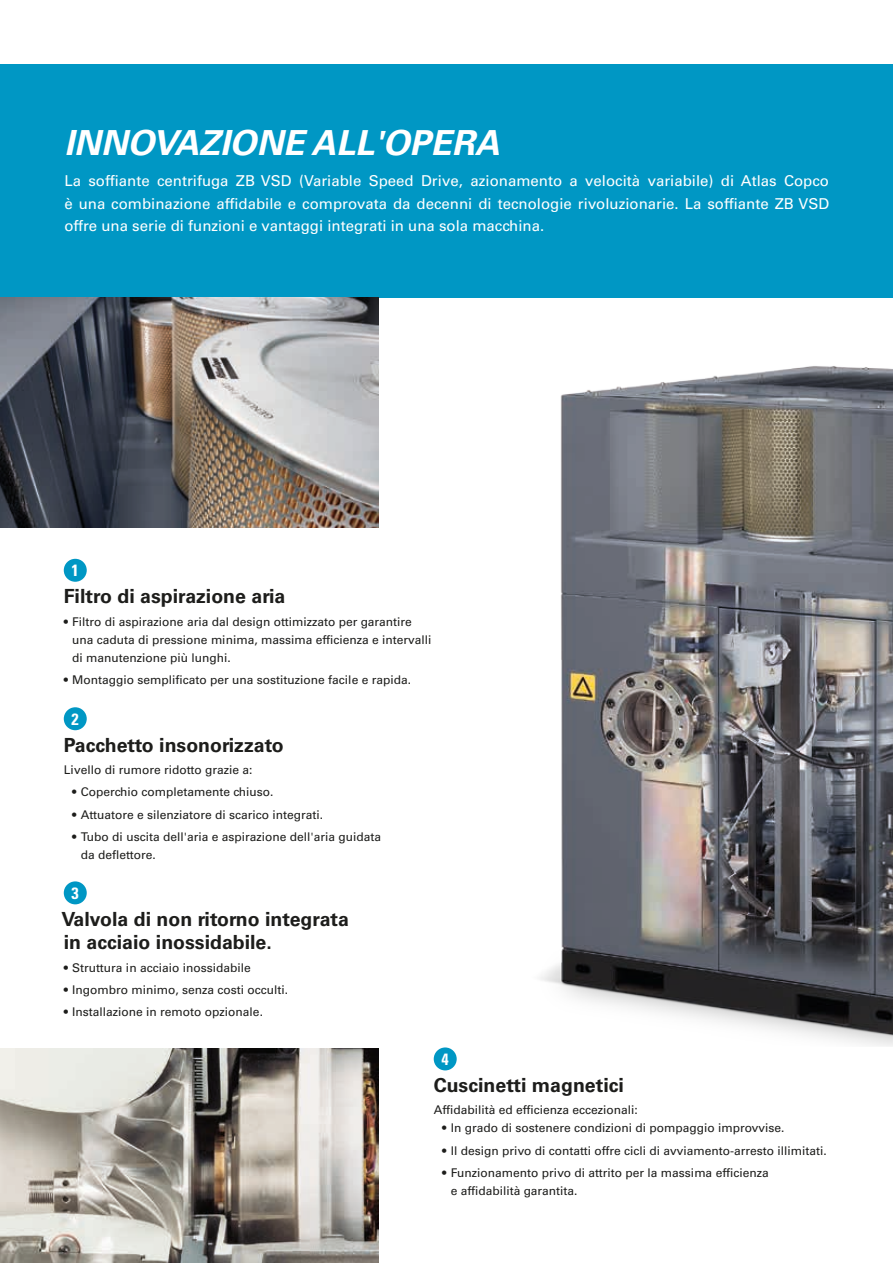
<style>
.page{position:relative;width:893px;height:1263px;background:#fff}
.page>*{position:absolute;margin:0;border:0;box-sizing:border-box;transform-origin:0 0}
.t1{font:italic 700 34.5px "Univers LT Std";color:#fff}
.t2{font:700 19.5px/23.4px "Univers LT Std";color:#1d1d1b}
.t3{font:700 condensed 16.35px "Univers LT Std";color:#fff}
.t4{font:15px/22.5px "Univers LT Std";color:#fff;text-align:justify}
.t5{font:12px/18px "Univers LT Std";color:#1d1d1b}
</style>
<div class="page">
<div style="left:0;top:64px;width:893px;height:234px;background:#0097c4"></div>
<img style="left:0;top:1048px;width:378px;height:215px">
<div style="left:434px;top:1047px;width:23px;height:23px;background:#0097c4;border-radius:50%"></div>
<div style="left:64px;top:559px;width:23px;height:23px;background:#0097c4;border-radius:50%"></div>
<div style="left:64px;top:707px;width:23px;height:23px;background:#0097c4;border-radius:50%"></div>
<div style="left:64px;top:881px;width:23px;height:23px;background:#0097c4;border-radius:50%"></div>
<img style="left:540px;top:366px;width:353px;height:680px">
<img style="left:0;top:298px;width:378px;height:229px">
<h1 class="t1" style="left:64px;top:123px;width:437px">INNOVAZIONE ALL'OPERA</h1>
<p class="t4" style="left:64px;top:170px;width:766px">La soffiante centrifuga ZB VSD (Variable Speed Drive, azionamento a velocità variabile) di Atlas Copco è una combinazione affidabile e comprovata da decenni di tecnologie rivoluzionarie. La soffiante ZB VSD offre una serie di funzioni e vantaggi integrati in una sola macchina.</p>
<h3 class="t3" style="left:72px;top:560px;width:9px">1</h3>
<h2 class="t2" style="left:64px;top:585px;width:223px">Filtro di aspirazione aria</h2>
<p class="t5" style="left:72px;top:612px;width:361px;text-indent:-9px">• Filtro di aspirazione aria dal design ottimizzato per garantire una caduta di pressione minima, massima efficienza e intervalli di manutenzione più lunghi.</p>
<p class="t5" style="left:64px;top:671px;width:349px">• Montaggio semplificato per una sostituzione facile e rapida.</p>
<h3 class="t3" style="left:72px;top:709px;width:9px">2</h3>
<h2 class="t2" style="left:64px;top:733px;width:221px">Pacchetto insonorizzato</h2>
<p class="t5" style="left:64px;top:761px;width:190px">Livello di rumore ridotto grazie a:</p>
<p class="t5" style="left:72px;top:783px;width:203px">• Coperchio completamente chiuso.</p>
<p class="t5" style="left:72px;top:805px;width:252px">• Attuatore e silenziatore di scarico integrati.</p>
<p class="t5" style="left:81px;top:828px;width:302px;text-indent:-9px">• Tubo di uscita dell'aria e aspirazione dell'aria guidata da deflettore.</p>
<h3 class="t3" style="left:72px;top:883px;width:9px">3</h3>
<h2 class="t2" style="left:61px;top:908px;width:289px">Valvola di non ritorno integrata in acciaio inossidabile.</h2>
<p class="t5" style="left:64px;top:958px;width:188px">• Struttura in acciaio inossidabile</p>
<p class="t5" style="left:64px;top:981px;width:226px">• Ingombro minimo, senza costi occulti.</p>
<p class="t5" style="left:64px;top:1003px;width:201px">• Installazione in remoto opzionale.</p>
<h3 class="t3" style="left:442px;top:1049px;width:9px">4</h3>
<h2 class="t2" style="left:434px;top:1074px;width:192px">Cuscinetti magnetici</h2>
<p class="t5" style="left:434px;top:1101px;width:206px">Affidabilità ed efficienza eccezionali:</p>
<p class="t5" style="left:442px;top:1119px;width:344px">• In grado di sostenere condizioni di pompaggio improvvise.</p>
<p class="t5" style="left:442px;top:1141px;width:386px">• Il design privo di contatti offre cicli di avviamento-arresto illimitati.</p>
<p class="t5" style="left:451px;top:1164px;width:319px;text-indent:-9px">• Funzionamento privo di attrito per la massima efficienza e affidabilità garantita.</p>
</div>
